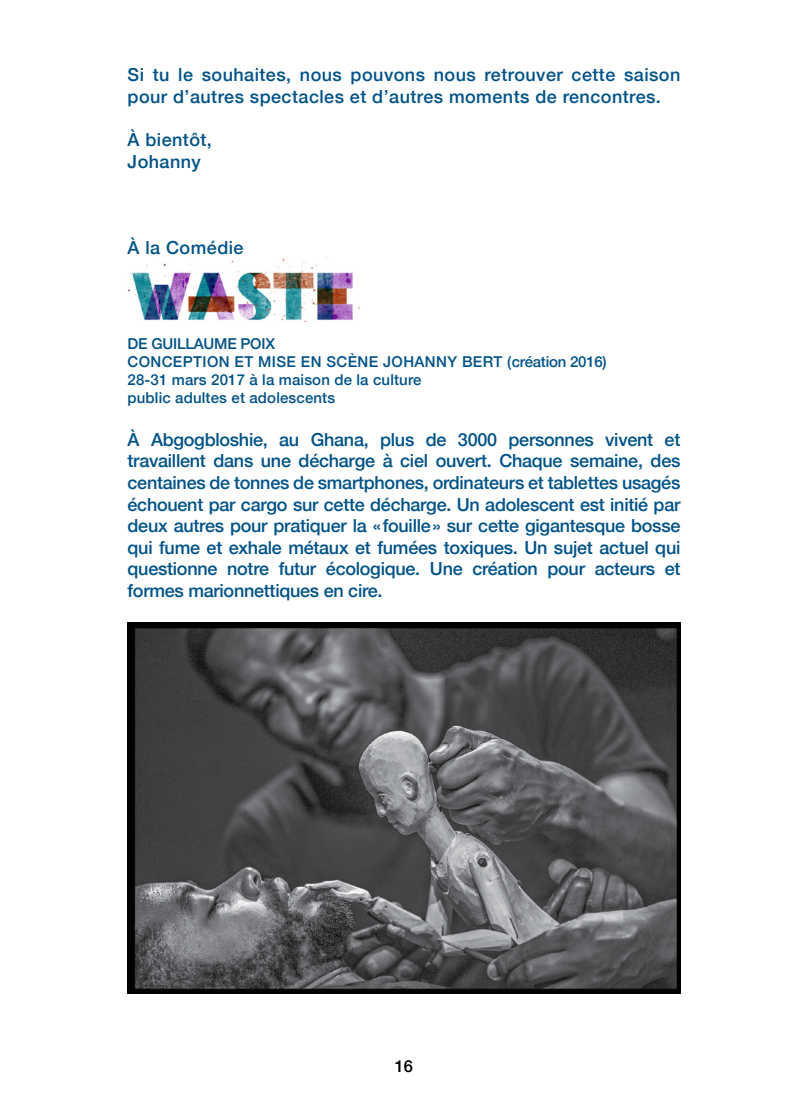
<style>
.page{position:relative;width:808px;height:1106px;background:#fff}
.page>*{position:absolute;margin:0;border:0;box-sizing:border-box;transform-origin:0 0}
.t1{font:500 18px/21.6px "Helvetica Neue";letter-spacing:.025em;color:#005287}
.t2{font:500 16.5px "Helvetica Neue";color:#000}
.t3{font:500 15px/18px "Helvetica Neue";letter-spacing:.01em;color:#005287}
</style>
<div class="page">
<img style="left:128px;top:257px;width:232px;height:64px">
<img style="left:128px;top:622px;width:552px;height:371px">
<p class="t1" style="left:128px;top:63px;width:554px">Si tu le souhaites, nous pouvons nous retrouver cette saison pour d’autres spectacles et d’autres moments de rencontres.</p>
<p class="t1" style="left:128px;top:127px;width:86px">À bientôt,<br>Johanny</p>
<p class="t1" style="left:128px;top:235px;width:117px">À la Comédie</p>
<p class="t3" style="left:128px;top:333px;width:481px">DE GUILLAUME POIX<br>CONCEPTION ET MISE EN SCÈNE JOHANNY BERT (création 2016)<br>28-31 mars 2017 à la maison de la culture<br>public adultes et adolescents</p>
<p class="t1" style="left:128px;top:427px;width:554px;text-align:justify">À Abgogbloshie, au Ghana, plus de 3000 personnes vivent et travaillent dans une décharge à ciel ouvert. Chaque semaine, des centaines de tonnes de smartphones, ordinateurs et tablettes usagés échouent par cargo sur cette décharge. Un adolescent est initié par deux autres pour pratiquer la «fouille» sur cette gigantesque bosse qui fume et exhale métaux et fumées toxiques. Un sujet actuel qui questionne notre futur écologique. Une création pour acteurs et formes marionnettiques en cire.</p>
<p class="t2" style="left:395px;top:1052px;width:20px">16</p>
</div>
